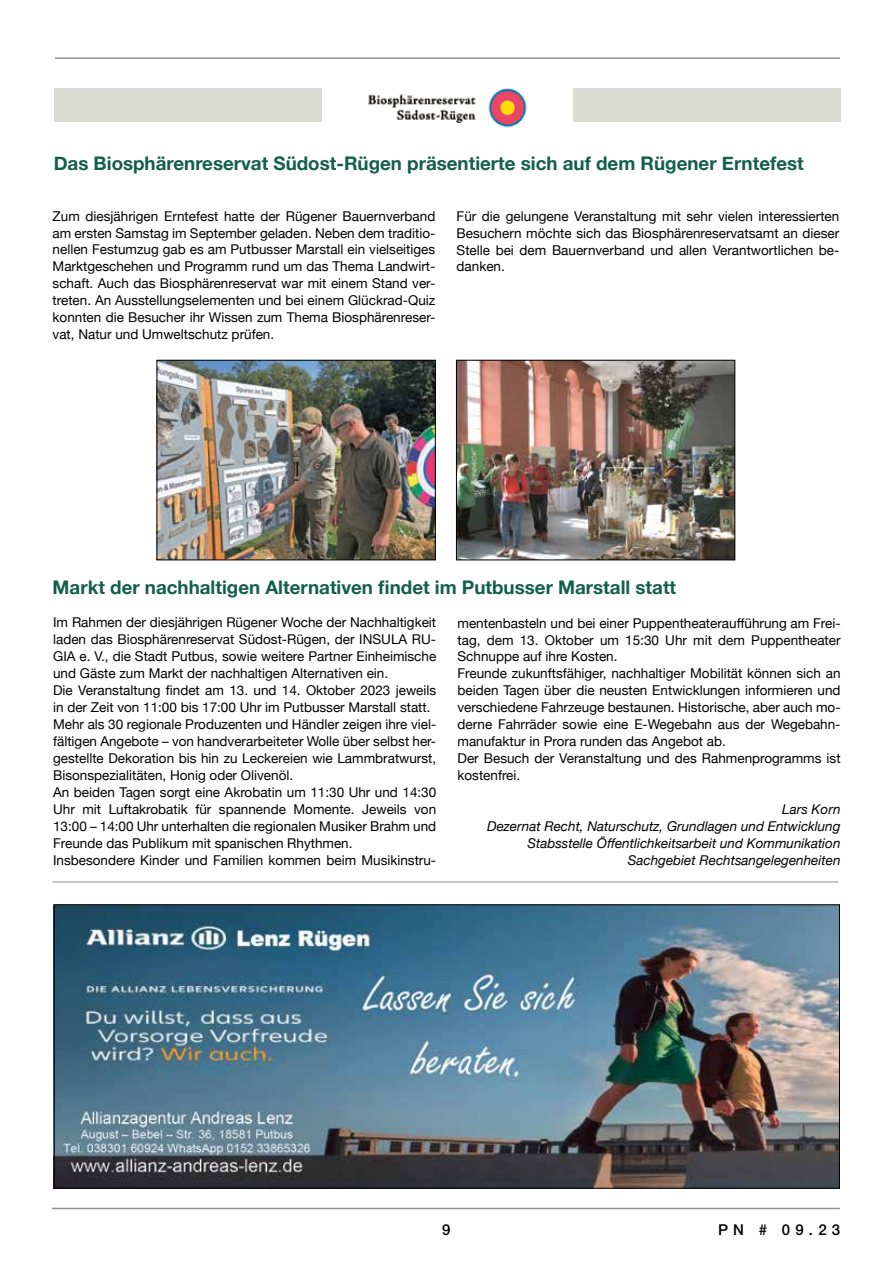
<style>
.page{position:relative;width:893px;height:1263px;background:#fff}
.page>*{position:absolute;margin:0;border:0;box-sizing:border-box;transform-origin:0 0}
.t1{font:700 18.75px "Helvetica Neue";color:#125f4a}
.t2{font:500 15px "Helvetica Neue LT Std";color:#000}
.t3{font:13.5px/17px "Helvetica Neue";color:#000;text-align:justify}
.t4{font:italic 13.5px/17px "Helvetica Neue";color:#000;text-align:right}
</style>
<div class="page">
<hr style="left:52px;top:1208px;width:788px;height:1px;background:#949290">
<hr style="left:55px;top:57px;width:785px;height:2px;background:#949290">
<hr style="left:53px;top:881px;width:785px;height:1px;background:#949290">
<img style="left:56px;top:906px;width:782px;height:280px">
<div style="left:54px;top:88px;width:787px;height:34px;background:#dbddd3"></div>
<img style="left:322px;top:88px;width:250px;height:40px">
<img style="left:159px;top:362px;width:274px;height:196px">
<div style="left:157px;top:360px;width:278px;height:200px;border:1px solid #000"></div>
<img style="left:458px;top:362px;width:275px;height:196px">
<div style="left:456px;top:360px;width:279px;height:200px;border:1px solid #000"></div>
<h1 class="t1" style="left:54px;top:148px;width:752px">Das Biosphärenreservat Südost-Rügen präsentierte sich auf dem Rügener Erntefest</h1>
<p class="t3" style="left:53px;top:208px;width:384px">Zum diesjährigen Erntefest hatte der Rügener Bauernverband am ersten Samstag im September geladen. Neben dem traditio&shy;nellen Festumzug gab es am Putbusser Marstall ein vielseitiges Marktgeschehen und Programm rund um das Thema Landwirt&shy;schaft. Auch das Biosphärenreservat war mit einem Stand ver&shy;treten. An Ausstellungselementen und bei einem Glückrad-Quiz konnten die Besucher ihr Wissen zum Thema Biosphärenreser&shy;vat, Natur und Umweltschutz prüfen.</p>
<p class="t3" style="left:457px;top:208px;width:384px">Für die gelungene Veranstaltung mit sehr vielen interessierten Besuchern möchte sich das Biosphärenreservatsamt an dieser Stelle bei dem Bauernverband und allen Verantwortlichen be&shy;danken.</p>
<h1 class="t1" style="left:53px;top:572px;width:625px">Markt der nachhaltigen Alternativen findet im Putbusser Marstall statt</h1>
<p class="t3" style="left:53px;top:615px;width:385px;text-align:left">Im Rahmen der diesjährigen Rügener Woche der Nachhaltigkeit laden das Biosphärenreservat Südost-Rügen, der INSULA RU-GIA e. V., die Stadt Putbus, sowie weitere Partner Einheimische und Gäste zum Markt der nachhaltigen Alternativen ein.<br>Die Veranstaltung findet am 13. und 14. Oktober 2023 jeweils in der Zeit von 11:00 bis 17:00 Uhr im Putbusser Marstall statt.<br>Mehr als 30 regionale Produzenten und Händler zeigen ihre viel&shy;fältigen Angebote – von handverarbeiteter Wolle über selbst her&shy;gestellte Dekoration bis hin zu Leckereien wie Lammbratwurst, Bisonspezialitäten, Honig oder Olivenöl.<br>An beiden Tagen sorgt eine Akrobatin um 11:30 Uhr und 14:30<br>Uhr mit Luftakrobatik für spannende Momente. Jeweils von 13:00 – 14:00 Uhr unterhalten die regionalen Musiker Brahm und Freunde das Publikum mit spanischen Rhythmen.<br>Insbesondere Kinder und Familien kommen beim Musikinstru-</p>
<p class="t3" style="left:457px;top:615px;width:385px;text-align:left">mentenbasteln und bei einer Puppentheateraufführung am Frei&shy;tag, dem 13. Oktober um 15:30 Uhr mit dem Puppentheater Schnuppe auf ihre Kosten.<br>Freunde zukunftsfähiger, nachhaltiger Mobilität können sich an beiden Tagen über die neusten Entwicklungen informieren und verschiedene Fahrzeuge bestaunen. Historische, aber auch mo&shy;derne Fahrräder sowie eine E-Wegebahn aus der Wegebahn&shy;manufaktur in Prora runden das Angebot ab.<br>Der Besuch der Veranstaltung und des Rahmenprogramms ist kostenfrei.</p>
<p class="t4" style="left:487px;top:801px;width:355px">Lars Korn<br>Dezernat Recht, Naturschutz, Grundlagen und Entwicklung Stabsstelle Öffentlichkeitsarbeit und Kommunikation Sachgebiet Rechtsangelegenheiten</p>
<p class="t2" style="left:442px;top:1221px;width:10px">9</p>
<p class="t2" style="left:718px;top:1221px;width:124px">PN # 09.23</p>
</div>
